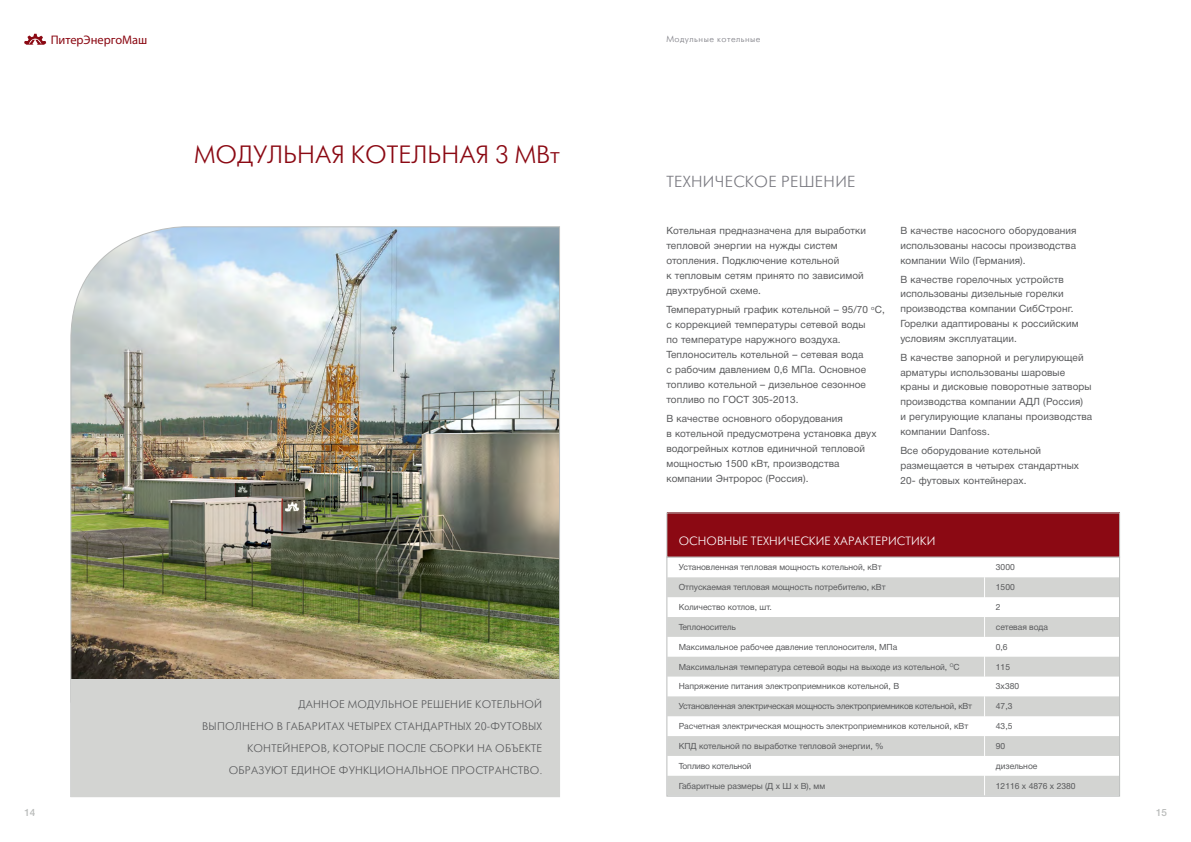
<style>
.page{position:relative;width:1191px;height:842px;background:#fff}
.page>*{position:absolute;margin:0;border:0;box-sizing:border-box;transform-origin:0 0}
.t1{font:25px "Futuris Light C";color:#8b0913}
.t2{font:16px "Futuris Light C";letter-spacing:.02em;color:#7a7a81}
.t3{font:12.4px "Myriad Pro";color:#8b0913}
.t4{font:12px "Futuris Light C";letter-spacing:.01em;color:#fff}
.t5{font:11px/22px "Futuris Light C";letter-spacing:.02em;color:#58595b}
.t6{font:10px/15px "Helvetica Neue Cyr";letter-spacing:.01em;color:#58595b}
.t7{font:500 10px "Helvetica Neue Cyr";color:#bbbdbc}
.t8{font:9px "Futuris Light C";letter-spacing:.055em;color:#7a7a81}
.t9{font:8.5px "Helvetica Neue Cyr";color:#58595b}
.t10{font:8.5px "Helvetica Neue Cyr";letter-spacing:-.025em;color:#58595b}
.t11{font:8.5px "Helvetica Neue Cyr";letter-spacing:-.02em;color:#58595b}
</style>
<div class="page">
<svg style="left:24px;top:34px;width:22px;height:11px"></svg>
<img style="left:70px;top:226px;width:490px;height:571px">
<div style="left:71px;top:679px;width:488px;height:118px;background:#d3d4d2"></div>
<svg style="left:668px;top:577px;width:450px;height:218px;fill:#d3d4d2"></svg>
<svg style="left:984px;top:577px;width:1px;height:218px"></svg>
<div style="left:666px;top:556px;width:454px;height:241px;border:1px solid #bbbdbc"></div>
<div style="left:667px;top:513px;width:452px;height:44px;background:#8b0913"></div>
<p class="t3" style="left:51px;top:32px;width:98px">ПитерЭнергоМаш</p>
<p class="t8" style="left:666px;top:35px;width:96px">Модульные котельные</p>
<h1 class="t1" style="left:194px;top:141px;width:367px">модульная котельная 3 МВт</h1>
<p class="t5" style="left:202px;top:693px;width:341px;text-indent:96px">Данное модульное реш ени е котельной выполнено в габари</p>
<p class="t5" style="left:229px;top:715px;width:315px;text-align:right">тах четырех стандартных 20-футовых<br>контейнеров, которые после сборки на объекте образуют еди ное функци ональное пространство.</p>
<h2 class="t2" style="left:666px;top:173px;width:191px">Техническое реш ени е</h2>
<p class="t6" style="left:666px;top:223px;width:201px">Котельная предназначена для выработки тепловой энергии на нужды систем отопления. Подключение котельной<br>к тепловым сетям принято по зависимой двухтрубной схеме.</p>
<p class="t6" style="left:666px;top:302px;width:220px">Температурный график котельной – 95/70 <sup>о</sup>С, с коррекцией температуры сетевой воды<br>по температуре наружного воздуха.<br>Теплоноситель котельной – сетевая вода<br>с рабочим давлением 0,6 МПа. Основное топливо котельной – дизельное сезонное топливо по ГОСТ 305-2013.</p>
<p class="t6" style="left:666px;top:411px;width:212px">В качестве основного оборудования<br>в котельной предусмотрена установка двух водогрейных котлов единичной тепловой мощностью 1500 кВт, производства компании Энтророс (Россия).</p>
<p class="t6" style="left:900px;top:223px;width:178px;text-align:justify">В качестве насосного оборудования использованы насосы производства компании Wilo (Германия).</p>
<p class="t6" style="left:900px;top:272px;width:180px">В качестве горелочных устройств использованы дизельные горелки производства компании СибСтронг.<br>Горелки адаптированы к российским условиям эксплуатации.</p>
<p class="t6" style="left:900px;top:350px;width:193px">В качестве запорной и регулирующей арматуры использованы шаровые краны и дисковые поворотные затворы производства компании АДЛ (Россия)<br>и регулирующие клапаны производства компании Danfoss.</p>
<p class="t6" style="left:900px;top:443px;width:180px">Все оборудование котельной размещается в четырех стандартных<br>20- футовых контейнерах.</p>
<p class="t4" style="left:678px;top:535px;width:170px">основные техни чески е хара</p>
<p class="t4" style="left:862px;top:535px;width:28px">ктерис</p>
<p class="t4" style="left:905px;top:535px;width:29px">ти ки</p>
<p class="t9" style="left:678px;top:563px;width:204px">Установленная тепловая мощность котельной, кВт</p>
<p class="t9" style="left:996px;top:563px;width:20px">3000</p>
<p class="t9" style="left:678px;top:582px;width:208px">Отпускаемая тепловая мощность потребителю, кВт</p>
<p class="t9" style="left:996px;top:582px;width:20px">1500</p>
<p class="t9" style="left:678px;top:602px;width:95px">Количество котлов, шт.</p>
<p class="t9" style="left:996px;top:602px;width:6px">2</p>
<p class="t11" style="left:678px;top:622px;width:59px">Теплоноситель</p>
<p class="t9" style="left:996px;top:622px;width:54px">сетевая вода</p>
<p class="t9" style="left:678px;top:642px;width:220px">Максимальное рабочее давление теплоносителя, МПа</p>
<p class="t9" style="left:996px;top:642px;width:13px">0,6</p>
<p class="t9" style="left:678px;top:662px;width:282px">Максимальная температура сетевой воды на выходе из котельной, <sup>О</sup>С</p>
<p class="t9" style="left:996px;top:662px;width:16px">115</p>
<p class="t9" style="left:678px;top:682px;width:222px">Напряжение питания электроприемников котельной, В</p>
<p class="t9" style="left:996px;top:682px;width:25px">3х380</p>
<p class="t10" style="left:678px;top:701px;width:295px">Установленная электрическая мощность электроприемников котельной, кВт</p>
<p class="t9" style="left:996px;top:701px;width:18px">47,3</p>
<p class="t9" style="left:678px;top:721px;width:291px">Расчетная электрическая мощность электроприемников котельной, кВт</p>
<p class="t9" style="left:996px;top:721px;width:18px">43,5</p>
<p class="t9" style="left:678px;top:741px;width:206px">КПД котельной по выработке тепловой энергии, %</p>
<p class="t9" style="left:996px;top:741px;width:11px">90</p>
<p class="t11" style="left:678px;top:761px;width:74px">Топливо котельной</p>
<p class="t9" style="left:996px;top:761px;width:43px">дизельное</p>
<p class="t9" style="left:678px;top:781px;width:148px">Габаритные размеры (Д х Ш х В), мм</p>
<p class="t9" style="left:996px;top:781px;width:81px">12116 х 4876 х 2380</p>
<p class="t7" style="left:24px;top:807px;width:13px">14</p>
<p class="t7" style="left:1155px;top:807px;width:13px">15</p>
</div>
